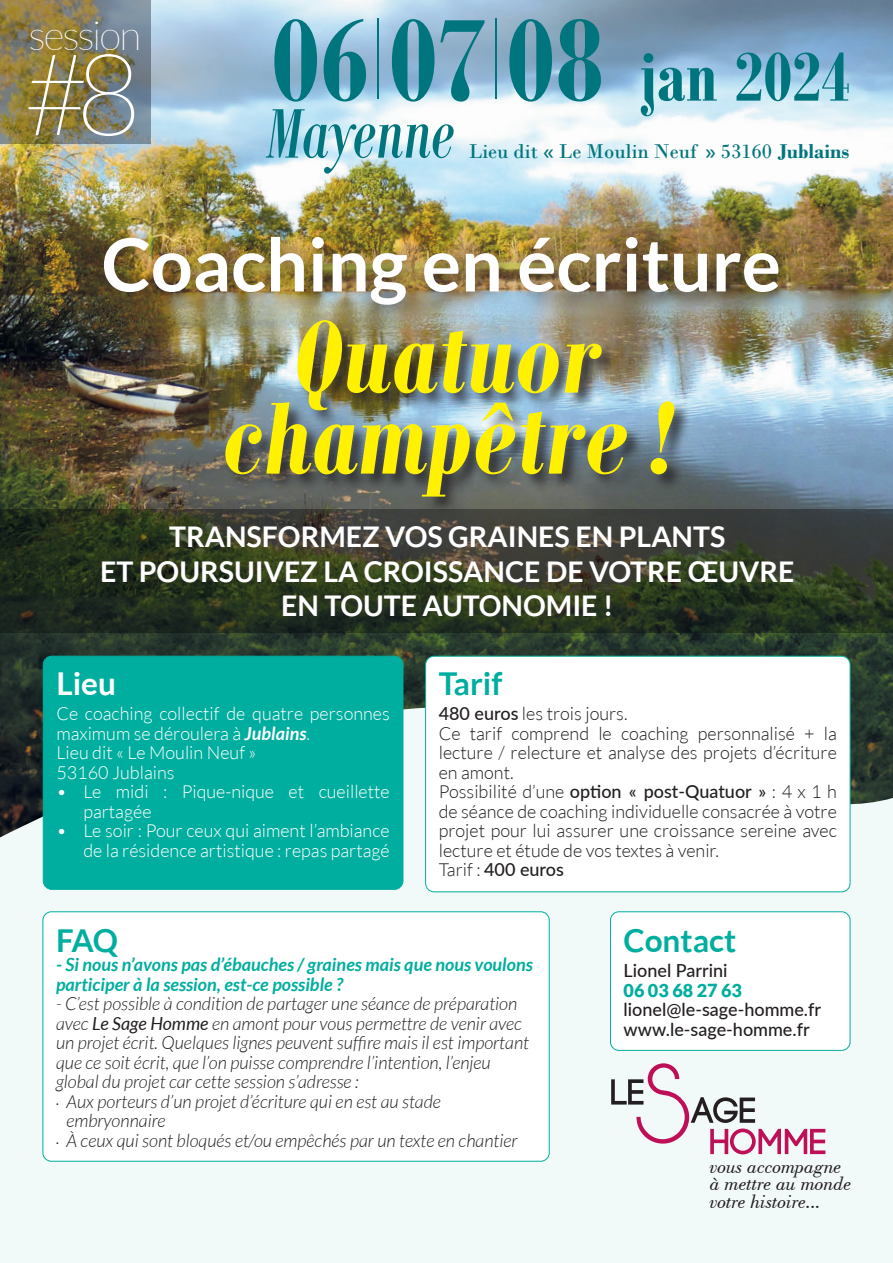
<style>
.page{position:relative;width:893px;height:1263px;background:#f2faf9}
.page>*{position:absolute;margin:0;border:0;box-sizing:border-box;transform-origin:0 0}
.t1{font:100 114px "Lato";color:#fff}
.t2{font:italic 700 112.5px/81px "Bodoni MT Condensed";color:#fff101;text-align:center}
.t3{font:italic 76.05px "Bodoni MT Condensed";color:#01757d}
.t4{font:700 75px "Bodoni MT Condensed";color:#01757d}
.t5{font:700 73.5px "Lato";color:#fff}
.t6{font:100 40.5px "Lato";letter-spacing:-.05em;color:#fff}
.t7{font:700 31.5px "Lato";color:#00ae9f}
.t8{font:700 31.5px "Lato";color:#fff}
.t9{font:700 28.5px/34.5px "Lato";color:#fff;text-align:center}
.t10{font:21px "Bodoni";color:#01757d}
.t11{font:italic 20.25px/17.4px "Bodoni BT";letter-spacing:-.01em;color:#231f20}
.t12{font:italic 300 18px "Lato";color:#231f20}
.t13{font:300 18px/19.5px "Lato";color:#231f20}
.t14{font:300 18px/19.5px "Lato";color:#fff}
.t15{font:italic 700 18px/19.5px "Lato";color:#00ae9f}
.t16{font:500 18px/19.5px "Lato";color:#231f20}
.t17{font:900 18px "Lato";color:#00ae9f}
.s1{font-size:126.75px}
.s2{font-weight:700}
.s3{font-weight:700;font-style:italic}
.s4{font-weight:500}
.s5{font-weight:400}
</style>
<div class="page">
<img style="left:0;top:0;width:893px;height:837px">
<div style="left:43px;top:912px;width:506px;height:249px;background:#fff;border-radius:9px"></div>
<div style="left:43px;top:911px;width:507px;height:250px;border:1px solid #00ae9f;border-radius:9px"></div>
<div style="left:43px;top:656px;width:360px;height:233px;background:#00ae9f;border-radius:9px"></div>
<div style="left:43px;top:656px;width:360px;height:234px;border:1px solid #00ae9f;border-radius:9px"></div>
<svg style="left:611px;top:1063px;width:214px;height:91px"></svg>
<div style="left:610px;top:912px;width:240px;height:138px;background:#fff;border-radius:9px"></div>
<div style="left:610px;top:911px;width:240px;height:140px;border:1px solid #00ae9f;border-radius:9px"></div>
<div style="left:426px;top:656px;width:424px;height:236px;background:#fff;border-radius:9px"></div>
<div style="left:425px;top:656px;width:425px;height:236px;border:1px solid #00ae9f;border-radius:9px"></div>
<svg style="left:0;top:510px;width:893px;height:123px;background:#303826"></svg>
<div style="left:225px;top:320px;width:467px;height:194px;background:#231f20;opacity:.75"></div>
<div style="left:89px;top:222px;width:711px;height:104px;background:#231f20;opacity:.75"></div>
<svg style="left:0;top:0;width:150px;height:144px;background:#837d5b"></svg>
<h3 class="t6" style="left:29px;top:7px;width:115px">session</h3>
<h1 class="t1" style="left:23px;top:16px;width:120px">#8</h1>
<h3 class="t4" style="left:271px;top:32px;width:580px"><span class="s1">06</span><sup>|</sup><span class="s1">07</span><sup>|</sup><span class="s1">08</span> jan 2024</h3>
<h3 class="t3" style="left:267px;top:88px;width:189px">Mayenne</h3>
<p class="t10" style="left:469px;top:138px;width:382px">Lieu dit « Le Moulin Neuf » 53160 <span class="s2">Jublains</span></p>
<h3 class="t5" style="left:102px;top:223px;width:681px">Coaching en écriture</h3>
<h2 class="t2" style="left:222px;top:315px;width:451px">Quatuor champêtre !</h2>
<h3 class="t9" style="left:100px;top:519px;width:696px">TRANSFORMEZ VOS GRAINES EN PLANTS<br>ET POURSUIVEZ LA CROISSANCE DE VOTRE ŒUVRE<br>EN TOUTE AUTONOMIE !</h3>
<h3 class="t8" style="left:56px;top:665px;width:61px">Lieu</h3>
<p class="t14" style="left:56px;top:704px;width:335px">Ce coaching collectif de quatre personnes maximum se déroulera à <span class="s3">Jublains</span>.<br>Lieu dit « Le Moulin Neuf »<br>53160 Jublains</p>
<p class="t14" style="left:83px;top:782px;width:308px;text-indent:-27px">• Le midi : Pique-nique et cueillette partagée</p>
<p class="t14" style="left:56px;top:821px;width:335px;text-align:right">• Le soir : Pour ceux qui aiment l’ambiance de la résidence artistique : repas partagé</p>
<h3 class="t7" style="left:439px;top:665px;width:65px">Tarif</h3>
<p class="t13" style="left:439px;top:704px;width:400px"><span class="s4">480 euros</span> les trois jours.<br>Ce tarif comprend le coaching personnalisé + la lecture / relecture et analyse des projets d’écriture en amont.<br>Possibilité d’une <span class="s4">option « post-Quatuor »</span> : 4 x 1 h de séance de coaching individuelle consacrée à votre projet pour lui assurer une croissance sereine avec lecture et étude de vos textes à venir.<br>Tarif : <span class="s4">400 euros</span></p>
<h3 class="t7" style="left:56px;top:922px;width:64px">FAQ</h3>
<p class="t15" style="left:56px;top:955px;width:478px">- Si nous n’avons pas d’ébauches / graines mais que nous voulons participer à la session, est-ce possible ?</p>
<p class="t12" style="left:56px;top:994px;width:463px">- C’est possible à condition de partager une séance de préparation</p>
<p class="t12" style="left:56px;top:1014px;width:467px">avec <span class="s5">Le Sage Homme</span> en amont pour vous permettre de venir avec</p>
<p class="t12" style="left:56px;top:1033px;width:475px">un projet écrit. Quelques lignes peuvent suffire mais il est important</p>
<p class="t12" style="left:56px;top:1053px;width:436px">que ce soit écrit, que l’on puisse comprendre l’intention, l’enjeu</p>
<p class="t12" style="left:56px;top:1072px;width:304px">global du projet car cette session s’adresse :</p>
<p class="t12" style="left:56px;top:1092px;width:386px">. Aux porteurs d’un projet d’écriture qui en est au stade</p>
<p class="t12" style="left:67px;top:1111px;width:100px">embryonnaire</p>
<p class="t12" style="left:56px;top:1131px;width:463px">. À ceux qui sont bloqués et/ou empêchés par un texte en chantier</p>
<h3 class="t7" style="left:624px;top:922px;width:114px">Contact</h3>
<p class="t16" style="left:624px;top:960px;width:105px">Lionel Parrini</p>
<p class="t17" style="left:624px;top:980px;width:120px">06 03 68 27 63</p>
<p class="t16" style="left:624px;top:999px;width:199px">lionel@le-sage-homme.fr www.le-sage-homme.fr</p>
<p class="t11" style="left:710px;top:1157px;width:143px">vous accompagne à mettre au monde votre histoire...</p>
</div>
